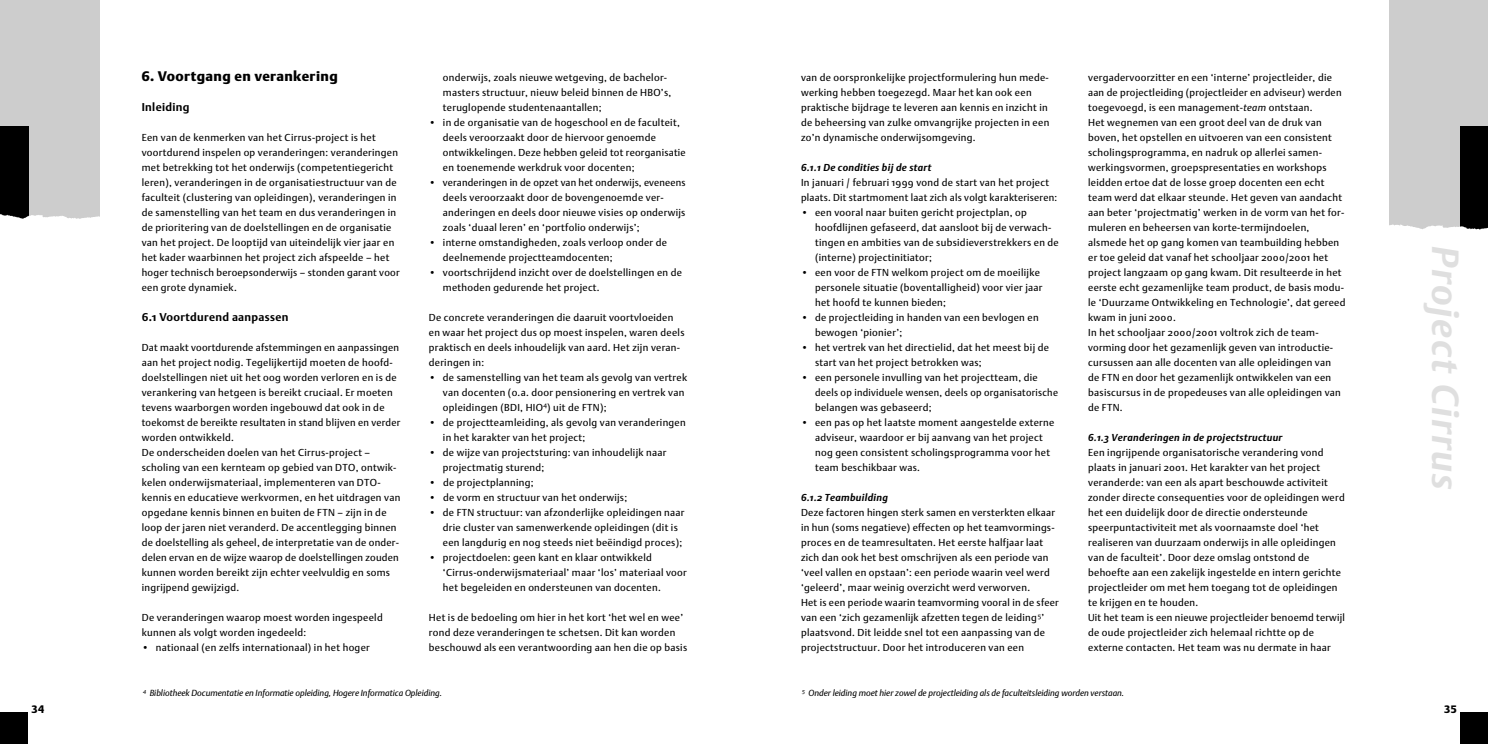
<style>
.page{position:relative;width:1488px;height:744px;background:#fff}
.page>*{position:absolute;margin:0;border:0;box-sizing:border-box;transform-origin:0 0}
.t1{font:italic 700 37.5px "DTL Argo T";letter-spacing:.05em;color:#dfdfdf}
.t2{font:13.75px "DTL Argo T Black";letter-spacing:.03em;color:#000}
.t3{font:700 11.25px "DTL Argo ST";letter-spacing:.03em;color:#000}
.t4{font:10.62px "DTL Argo ST Black";color:#000}
.t5{font:10px/15px "DTL Argo ST";letter-spacing:.03em;color:#000}
.t6{font:italic 700 10px "DTL Argo ST";letter-spacing:.03em;color:#000}
.t7{font:italic 8.75px "DTL Argo ST";color:#000}
.s1{font-style:italic}
</style>
<div class="page">
<div style="left:0;top:0;width:99px;height:219px;background:#cdcdcd"></div>
<div style="left:0;top:126px;width:28px;height:93px;background:#000"></div>
<div style="left:0;top:712px;width:28px;height:32px;background:#000"></div>
<div style="left:1460px;top:712px;width:28px;height:32px;background:#000"></div>
<div style="left:1460px;top:126px;width:28px;height:104px;background:#000"></div>
<p class="t4" style="left:32px;top:704px;width:14px">34</p>
<h2 class="t2" style="left:142px;top:72px;width:197px">6. Voortgang en verankering</h2>
<p class="t3" style="left:142px;top:103px;width:49px">Inleiding</p>
<p class="t5" style="left:142px;top:132px;width:259px">Een van de kenmerken van het Cirrus-project is het voortdurend inspelen op veranderingen: veranderingen met betrekking tot het onderwijs (competentiegericht leren), veranderingen in de organisatiestructuur van de faculteit (clustering van opleidingen), veranderingen in de samenstelling van het team en dus veranderingen in de prioritering van de doelstellingen en de organisatie van het project. De looptijd van uiteindelijk vier jaar en het kader waarbinnen het project zich afspeelde – het hoger technisch beroepsonderwijs – stonden garant voor een grote dynamiek.</p>
<p class="t3" style="left:142px;top:313px;width:148px">6.1 Voortdurend aanpassen</p>
<p class="t5" style="left:142px;top:342px;width:260px">Dat maakt voortdurende afstemmingen en aanpassingen aan het project nodig. Tegelijkertijd moeten de hoofd&shy;doelstellingen niet uit het oog worden verloren en is de verankering van hetgeen is bereikt cruciaal. Er moeten tevens waarborgen worden ingebouwd dat ook in de toekomst de bereikte resultaten in stand blijven en verder worden ontwikkeld.<br>De onderscheiden doelen van het Cirrus-project – scholing van een kernteam op gebied van DTO, ontwik&shy;kelen onderwijsmateriaal, implementeren van DTO&shy;kennis en educatieve werkvormen, en het uitdragen van opgedane kennis binnen en buiten de FTN – zijn in de loop der jaren niet veranderd. De accentlegging binnen de doelstelling als geheel, de interpretatie van de onder&shy;delen ervan en de wijze waarop de doelstellingen zouden kunnen worden bereikt zijn echter veelvuldig en soms ingrijpend gewijzigd.</p>
<p class="t5" style="left:142px;top:612px;width:242px">De veranderingen waarop moest worden ingespeeld kunnen als volgt worden ingedeeld:</p>
<p class="t5" style="left:142px;top:642px;width:229px">• nationaal (en zelfs internationaal) in het hoger</p>
<p class="t5" style="left:443px;top:72px;width:230px">onderwijs, zoals nieuwe wetgeving, de bachelor&shy;masters structuur, nieuw beleid binnen de HBO’s, teruglopende studentenaantallen;</p>
<p class="t5" style="left:443px;top:117px;width:244px;text-indent:-14px">• in de organisatie van de hogeschool en de faculteit, deels veroorzaakt door de hiervoor genoemde ontwikkelingen. Deze hebben geleid tot reorganisatie en toenemende werkdruk voor docenten;</p>
<p class="t5" style="left:443px;top:177px;width:244px;text-indent:-14px">• veranderingen in de opzet van het onderwijs, eveneens deels veroorzaakt door de bovengenoemde ver&shy;anderingen en deels door nieuwe visies op onderwijs zoals ‘duaal leren’ en ‘portfolio onderwijs’;</p>
<p class="t5" style="left:443px;top:237px;width:226px;text-indent:-14px">• interne omstandigheden, zoals verloop onder de deelnemende projectteamdocenten;</p>
<p class="t5" style="left:443px;top:267px;width:241px;text-indent:-14px">• voortschrijdend inzicht over de doelstellingen en de methoden gedurende het project.</p>
<p class="t5" style="left:429px;top:312px;width:257px">De concrete veranderingen die daaruit voortvloeiden en waar het project dus op moest inspelen, waren deels praktisch en deels inhoudelijk van aard. Het zijn veran&shy;deringen in:</p>
<p class="t5" style="left:443px;top:372px;width:246px;text-indent:-14px">• de samenstelling van het team als gevolg van vertrek van docenten (o.a. door pensionering en vertrek van opleidingen (BDI, HIO<sup>4</sup>) uit de FTN);</p>
<p class="t5" style="left:443px;top:417px;width:244px;text-indent:-14px">• de projectteamleiding, als gevolg van veranderingen in het karakter van het project;</p>
<p class="t5" style="left:443px;top:447px;width:225px;text-indent:-14px">• de wijze van projectsturing: van inhoudelijk naar projectmatig sturend;</p>
<p class="t5" style="left:429px;top:477px;width:106px">• de projectplanning;</p>
<p class="t5" style="left:429px;top:492px;width:200px">• de vorm en structuur van het onderwijs;</p>
<p class="t5" style="left:443px;top:507px;width:243px;text-indent:-14px">• de FTN structuur: van afzonderlijke opleidingen naar drie cluster van samenwerkende opleidingen (dit is een langdurig en nog steeds niet beëindigd proces);</p>
<p class="t5" style="left:443px;top:552px;width:245px;text-indent:-14px">• projectdoelen: geen kant en klaar ontwikkeld ‘Cirrus-onderwijsmateriaal’ maar ‘los’ materiaal voor het begeleiden en ondersteunen van docenten.</p>
<p class="t5" style="left:429px;top:612px;width:260px">Het is de bedoeling om hier in het kort ‘het wel en wee’ rond deze veranderingen te schetsen. Dit kan worden beschouwd als een verantwoording aan hen die op basis</p>
<p class="t5" style="left:801px;top:72px;width:250px">van de oorspronkelijke projectformulering hun mede&shy;werking hebben toegezegd. Maar het kan ook een praktische bijdrage te leveren aan kennis en inzicht in de beheersing van zulke omvangrijke projecten in een zo’n dynamische onderwijsomgeving.</p>
<p class="t6" style="left:801px;top:164px;width:132px">6.1.1 De condities bij de start</p>
<p class="t5" style="left:801px;top:177px;width:258px">In januari / februari 1999 vond de start van het project plaats. Dit startmoment laat zich als volgt karakteriseren:</p>
<p class="t5" style="left:815px;top:207px;width:245px;text-indent:-14px">• een vooral naar buiten gericht projectplan, op hoofdlijnen gefaseerd, dat aansloot bij de verwach&shy;tingen en ambities van de subsidieverstrekkers en de (interne) projectinitiator;</p>
<p class="t5" style="left:815px;top:267px;width:229px;text-indent:-14px">• een voor de FTN welkom project om de moeilijke personele situatie (boventalligheid) voor vier jaar het hoofd te kunnen bieden;</p>
<p class="t5" style="left:815px;top:312px;width:225px;text-indent:-14px">• de projectleiding in handen van een bevlogen en bewogen ‘pionier’;</p>
<p class="t5" style="left:815px;top:342px;width:235px;text-indent:-14px">• het vertrek van het directielid, dat het meest bij de start van het project betrokken was;</p>
<p class="t5" style="left:815px;top:372px;width:244px;text-indent:-14px">• een personele invulling van het projectteam, die deels op individuele wensen, deels op organisatorische belangen was gebaseerd;</p>
<p class="t5" style="left:815px;top:417px;width:241px;text-indent:-14px">• een pas op het laatste moment aangestelde externe adviseur, waardoor er bij aanvang van het project nog geen consistent scholingsprogramma voor het team beschikbaar was.</p>
<p class="t6" style="left:801px;top:494px;width:88px">6.1.2 Teambuilding</p>
<p class="t5" style="left:801px;top:507px;width:259px">Deze factoren hingen sterk samen en versterkten elkaar in hun (soms negatieve) effecten op het teamvormings&shy;proces en de teamresultaten. Het eerste halfjaar laat zich dan ook het best omschrijven als een periode van ‘veel vallen en opstaan’: een periode waarin veel werd ‘geleerd’, maar weinig overzicht werd verworven.<br>Het is een periode waarin teamvorming vooral in de sfeer van een ‘zich gezamenlijk afzetten tegen de leiding<sup>5</sup>’ plaatsvond. Dit leidde snel tot een aanpassing van de projectstructuur. Door het introduceren van een</p>
<p class="t5" style="left:1088px;top:72px;width:259px">vergadervoorzitter en een ‘interne’ projectleider, die aan de projectleiding (projectleider en adviseur) werden toegevoegd, is een management-<span class="s1">team</span> ontstaan.<br>Het wegnemen van een groot deel van de druk van boven, het opstellen en uitvoeren van een consistent scholingsprogramma, en nadruk op allerlei samen&shy;werkingsvormen, groepspresentaties en workshops leidden ertoe dat de losse groep docenten een echt team werd dat elkaar steunde. Het geven van aandacht aan beter ‘projectmatig’ werken in de vorm van het for&shy;muleren en beheersen van korte-termijndoelen, alsmede het op gang komen van teambuilding hebben er toe geleid dat vanaf het schooljaar 2000/2001 het project langzaam op gang kwam. Dit resulteerde in het eerste echt gezamenlijke team product, de basis modu&shy;le ‘Duurzame Ontwikkeling en Technologie’, dat gereed kwam in juni 2000.<br>In het schooljaar 2000/2001 voltrok zich de team&shy;vorming door het gezamenlijk geven van introductie&shy;cursussen aan alle docenten van alle opleidingen van<br>de FTN en door het gezamenlijk ontwikkelen van een basiscursus in de propedeuses van alle opleidingen van de FTN.</p>
<p class="t6" style="left:1088px;top:434px;width:196px">6.1.3 Veranderingen in de projectstructuur</p>
<p class="t5" style="left:1088px;top:447px;width:258px">Een ingrijpende organisatorische verandering vond plaats in januari 2001. Het karakter van het project veranderde: van een als apart beschouwde activiteit zonder directe consequenties voor de opleidingen werd het een duidelijk door de directie ondersteunde speerpuntactiviteit met als voornaamste doel ‘het realiseren van duurzaam onderwijs in alle opleidingen van de faculteit’. Door deze omslag ontstond de behoefte aan een zakelijk ingestelde en intern gerichte projectleider om met hem toegang tot de opleidingen te krijgen en te houden.<br>Uit het team is een nieuwe projectleider benoemd terwijl de oude projectleider zich helemaal richtte op de externe contacten. Het team was nu dermate in haar</p>
<p class="t7" style="left:143px;top:690px;width:300px"><sup>4</sup> Bibliotheek Documentatie en Informatie opleiding, Hogere Informatica Opleiding.</p>
<p class="t7" style="left:802px;top:690px;width:323px"><sup>5</sup> Onder leiding moet hier zowel de projectleiding als de faculteitsleiding worden verstaan.</p>
<h1 class="t1" style="left:1458px;top:246px;width:245px;rotate:90deg">Project Cirrus</h1>
<p class="t4" style="left:1444px;top:704px;width:14px">35</p>
</div>
